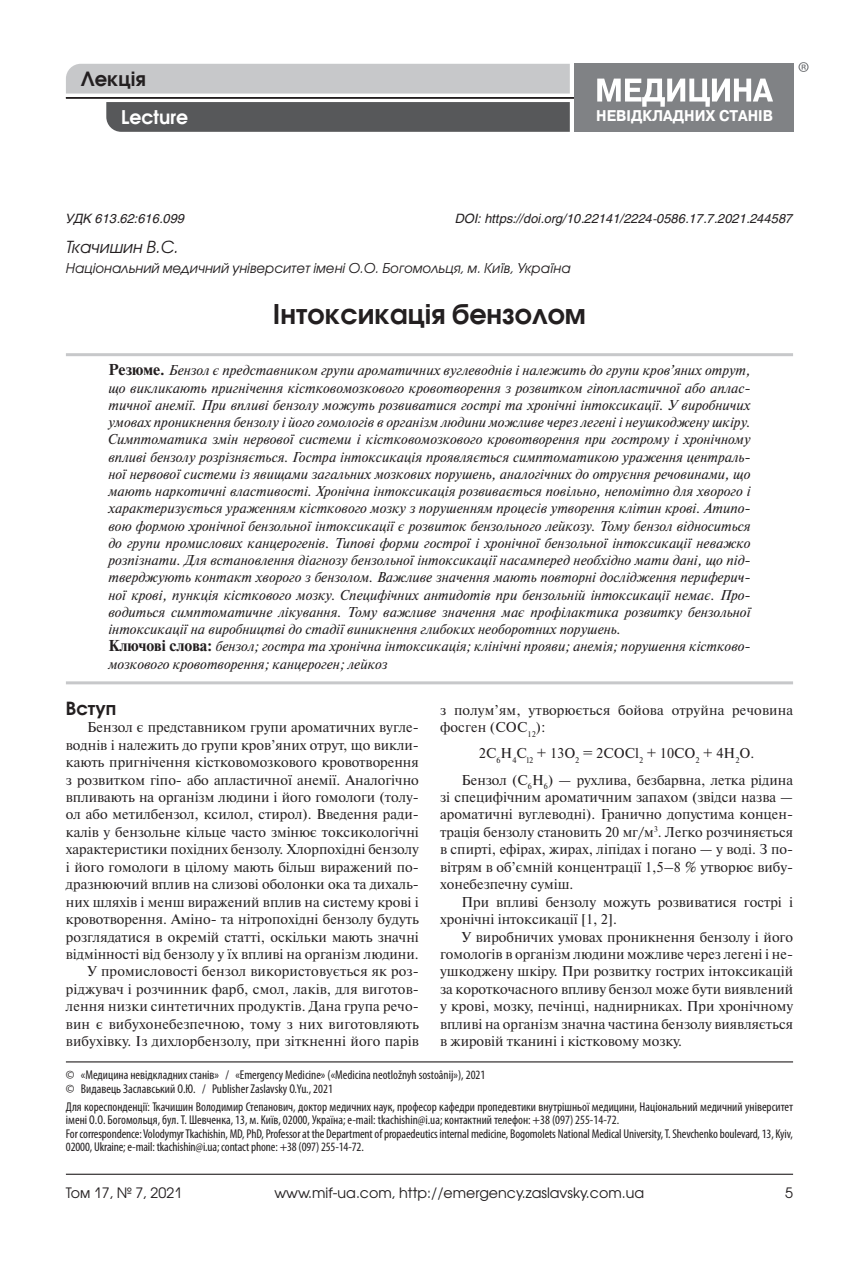
<style>
.page{position:relative;width:859px;height:1263px;background:#fff}
.page>*{position:absolute;margin:0;border:0;box-sizing:border-box;transform-origin:0 0}
.Заглавие{font:700 27px "Avant Garde Gothic C";color:#231f20}
.t1{font:700 19.5px "Avant Garde Gothic C";color:#231f20}
.t2{font:700 18.75px "Avant Garde Gothic C";color:#fff}
.Загл__I_ур{font:700 18px "Avant Garde Gothic C";color:#231f20}
.Автор{font:italic 16.5px "Avant Garde Gothic C";color:#231f20}
.t3{font:700 15.45px "Pragmatica";color:#fff;scale:.92 1}
.Текст{font:14.25px/17.4px "Newton C";color:#231f20;text-align:justify}
.Резюме_верх{font:italic 14.25px/17.2px "Newton C";color:#231f20;text-align:justify}
.Резюме_низ{font:italic 14.25px/17.2px "Newton C";color:#231f20}
.t4{font:14.25px "Avant Garde Gothic C";color:#231f20}
.Автор_II{font:italic 13.5px "Avant Garde Gothic C";color:#231f20}
.Для_кореспонденции{font:condensed 12.75px/13.5px "Myriad Pro";letter-spacing:-.005em;color:#231f20}
.Копирайт{font:condensed 12.75px "Myriad Pro";color:#231f20}
.УДК_DOI{font:italic 12.75px "Helios";color:#231f20}
.s1{font-weight:700;font-style:normal;font-size:15.75px}
</style>
<div class="page">
<hr style="left:66px;top:1174px;width:727px;height:1px;background:#231f20">
<div style="left:66px;top:64px;width:504px;height:30px;background:#c7c8ca"></div>
<hr style="left:66px;top:97px;width:510px;height:1px;background:#231f20">
<svg style="left:106px;top:102px;width:464px;height:30px;background:#595a5b"></svg>
<div style="left:574px;top:64px;width:219px;height:68px;background:#808285"></div>
<svg style="left:597px;top:79px;width:176px;height:28px"></svg>
<svg style="left:798px;top:62px;width:11px;height:10px"></svg>
<hr style="left:66px;top:1061px;width:727px;height:1px;background:#231f20">
<hr style="left:66px;top:353px;width:727px;height:3px;background:#c7c8ca">
<hr style="left:66px;top:681px;width:727px;height:3px;background:#c7c8ca">
<h2 class="t1" style="left:81px;top:67px;width:67px">Лекція</h2>
<h3 class="t2" style="left:121px;top:105px;width:69px">Lecture</h3>
<p class="t3" style="left:596px;top:105px;width:194px">НЕВІДКЛАДНИХ СТАНІВ</p>
<p class="УДК_DOI" style="left:66px;top:211px;width:120px">УДК 613.62:616.099</p>
<p class="УДК_DOI" style="left:455px;top:211px;width:339px">DOI: https://doi.org/10.22141/2224-0586.17.7.2021.244587</p>
<p class="Автор" style="left:66px;top:238px;width:114px">Ткачишин В.С.</p>
<p class="Автор_II" style="left:66px;top:260px;width:506px">Національний медичний університет імені О.О. Богомольця, м. Київ, Україна</p>
<p class="Заглавие" style="left:273px;top:298px;width:315px">Інтоксикація бензолом</p>
<p class="Резюме_верх" style="left:108px;top:362px;width:644px"><span class="s1">Резюме.</span> Бензол є представником групи ароматичних вуглеводнів і належить до групи кров’яних отрут, що викликають пригнічення кістковомозкового кровотворення з розвитком гіпопластичної або аплас&shy;тичної анемії. При впливі бензолу можуть розвиватися гострі та хронічні інтоксикації. У виробничих умовах проникнення бензолу і його гомологів в організм людини можливе через легені і неушкоджену шкіру.<br>Симптоматика змін нервової системи і кістковомозкового кровотворення при гострому і хронічному впливі бензолу розрізняється. Гостра інтоксикація проявляється симптоматикою ураження централь&shy;ної нервової системи із явищами загальних мозкових порушень, аналогічних до отруєння речовинами, що мають наркотичні властивості. Хронічна інтоксикація розвивається повільно, непомітно для хворого і характеризується ураженням кісткового мозку з порушенням процесів утворення клітин крові. Атипо&shy;вою формою хронічної бензольної інтоксикації є розвиток бензольного лейкозу. Тому бензол відноситься до групи промислових канцерогенів. Типові форми гострої і хронічної бензольної інтоксикації неважко розпізнати. Для встановлення діагнозу бензольної інтоксикації насамперед необхідно мати дані, що під&shy;тверджують контакт хворого з бензолом. Важливе значення мають повторні дослідження периферич&shy;ної крові, пункція кісткового мозку. Специфічних антидотів при бензольній інтоксикації немає. Про&shy;водиться симптоматичне лікування. Тому важливе значення має профілактика розвитку бензольної інтоксикації на виробництві до стадії виникнення глибоких необоротних порушень.</p>
<p class="Резюме_низ" style="left:108px;top:638px;width:644px"><span class="s1">Ключові слова:</span> бензол; гостра та хронічна інтоксикація; клінічні прояви; анемія; порушення кістково&shy;мозкового кровотворення; канцероген; лейкоз</p>
<p class="Загл__I_ур" style="left:66px;top:697px;width:52px">Вступ</p>
<p class="Текст" style="left:66px;top:719px;width:354px;text-indent:21px">Бензол є представником групи ароматичних вугле&shy;воднів і належить до групи кров’яних отрут, що викли&shy;кають пригнічення кістковомозкового кровотворення з розвитком гіпо- або апластичної анемії. Аналогічно впливають на організм людини і його гомологи (толу&shy;ол або метилбензол, ксилол, стирол). Введення ради&shy;калів у бензольне кільце часто змінює токсикологічні характеристики похідних бензолу. Хлорпохідні бензолу і його гомологи в цілому мають більш виражений по&shy;дразнюючий вплив на слизові оболонки ока та дихаль&shy;них шляхів і менш виражений вплив на систему крові і кровотворення. Аміно- та нітропохідні бензолу будуть розглядатися в окремій статті, оскільки мають значні відмінності від бензолу у їх впливі на організм людини.</p>
<p class="Текст" style="left:66px;top:963px;width:354px;text-indent:21px">У промисловості бензол використовується як роз&shy;ріджувач і розчинник фарб, смол, лаків, для виготов&shy;лення низки синтетичних продуктів. Дана група речо&shy;вин є вибухонебезпечною, тому з них виготовляють вибухівку. Із дихлорбензолу, при зіткненні його парів</p>
<p class="Текст" style="left:440px;top:701px;width:354px">з полум’ям, утворюється бойова отруйна речовина фосген (СОС<sub>12</sub>):</p>
<p class="Текст" style="left:479px;top:744px;width:277px">2С<sub>6</sub>Н<sub>4</sub>C<sub>l2</sub> + 13O<sub>2</sub> = 2COCl<sub>2</sub> + 10СО<sub>2</sub> + 4Н<sub>2</sub>О.</p>
<p class="Текст" style="left:440px;top:771px;width:354px;text-indent:21px">Бензол (С<sub>6</sub>Н<sub>6</sub>) — рухлива, безбарвна, летка рідина зі специфічним ароматичним запахом (звідси назва — ароматичні вуглеводні). Гранично допустима концен&shy;трація бензолу становить 20 мг/м<sup>3</sup>. Легко розчиняється в спирті, ефірах, жирах, ліпідах і погано — у воді. З по&shy;вітрям в об’ємній концентрації 1,5–8 % утворює вибу&shy;хонебезпечну суміш.</p>
<p class="Текст" style="left:440px;top:893px;width:354px;text-indent:21px">При впливі бензолу можуть розвиватися гострі і хронічні інтоксикації [1, 2].</p>
<p class="Текст" style="left:440px;top:928px;width:354px;text-indent:21px">У виробничих умовах проникнення бензолу і його гомологів в організм людини можливе через легені і не&shy;ушкоджену шкіру. При розвитку гострих інтоксикацій за короткочасного впливу бензол може бути виявлений у крові, мозку, печінці, наднирниках. При хронічному впливі на організм значна частина бензолу виявляється в жировій тканині і кістковому мозку.</p>
<p class="Копирайт" style="left:66px;top:1067px;width:421px">© «Медицина невідкладних станів» / «Emergency Medicine» («Medicina neotložnyh sostoânij»), 2021</p>
<p class="Копирайт" style="left:66px;top:1081px;width:268px">© Видавець Заславський О.Ю. / Publisher Zaslavsky O.Yu., 2021</p>
<p class="Для_кореспонденции" style="left:66px;top:1099px;width:729px">Для кореспонденції: Ткачишин Володимир Степанович, доктор медичних наук, професор кафедри пропедевтики внутрішньої медицини, Національний медичний університет імені О.О. Богомольця, бул. Т. Шевченка, 13, м. Київ, 02000, Україна; e-mail: tkachishin@i.ua; контактний телефон: +38 (097) 255-14-72.</p>
<p class="Для_кореспонденции" style="left:66px;top:1126px;width:729px">For correspondence: Volodymyr Tkachishin, MD, PhD, Professor at the Department of propaedeutics internal medicine, Bogomolets National Medical University, T. Shevchenko boulevard, 13, Kyiv,<br>02000, Ukraine; e-mail: tkachishin@i.ua; contact phone: +38 (097) 255-14-72.</p>
<p class="t4" style="left:66px;top:1184px;width:118px">Том 17, № 7, 2021</p>
<p class="t4" style="left:274px;top:1184px;width:371px">www.mif-ua.com, http://emergency.zaslavsky.com.ua</p>
<p class="t4" style="left:785px;top:1184px;width:9px">5</p>
</div>
